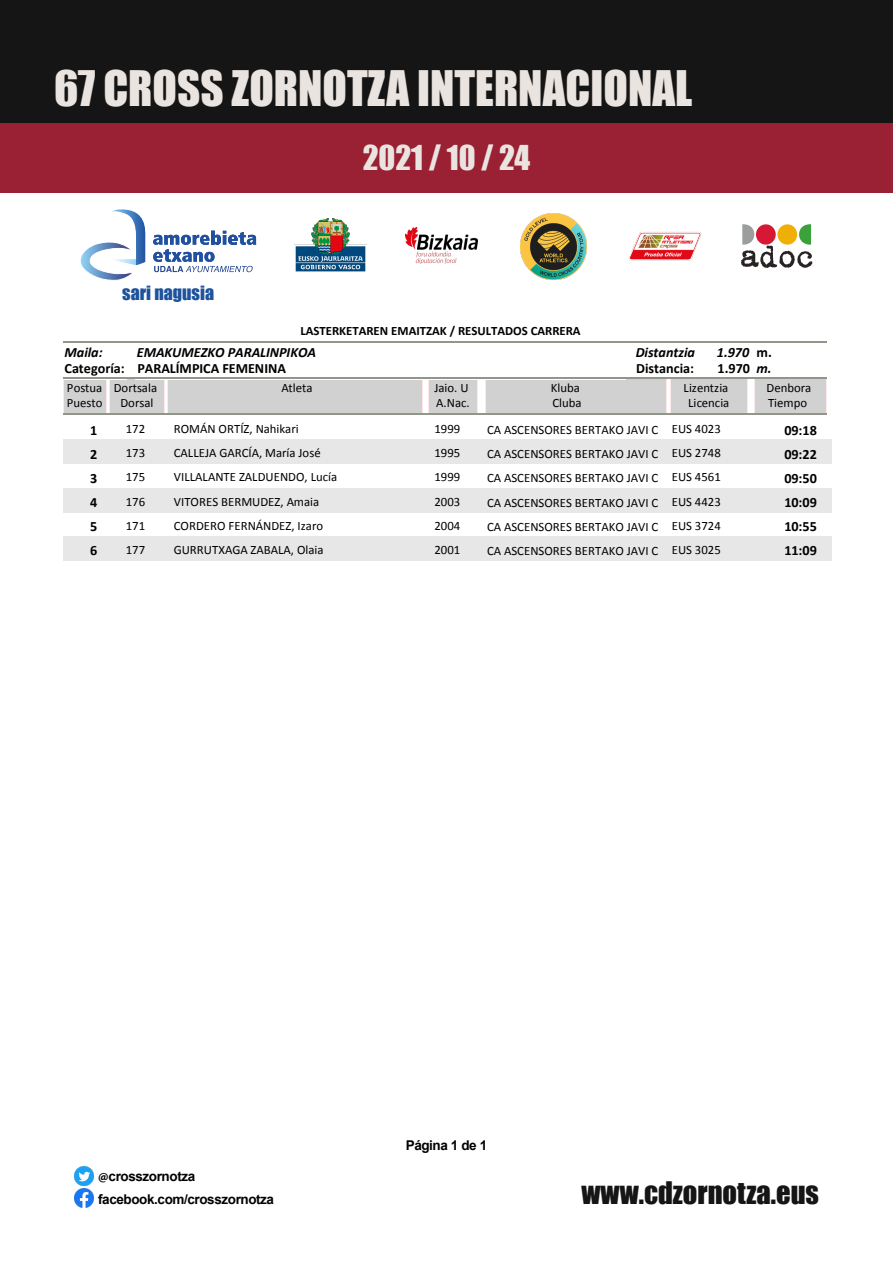
<style>
.page{position:relative;width:893px;height:1263px;background:#fff}
.page>*{position:absolute;margin:0;border:0;box-sizing:border-box;transform-origin:0 0}
.t1{font:45px "Impact";color:#eae4e0}
.t2{font:31.5px "Impact";color:#eae4e0}
.t3{font:28.5px "Impact";color:#151515}
.t4{font:18px "Impact";color:#1d539c}
.t5{font:700 14.25px "Calibri";letter-spacing:-.005em;color:#000}
.t6{font:italic 700 14.25px/16.2px "Calibri";letter-spacing:-.005em;color:#000}
.t7{font:700 13.5px/22.8px "Arial";letter-spacing:-.03em;color:#020203}
.t8{font:12.75px/15.5px "Calibri";color:#000}
.t9{font:700 12.75px "Calibri";color:#000}
.s1{font-style:normal}
.s2{font-family:"Myriad Pro"}
</style>
<div class="page">
<img style="left:74px;top:1167px;width:20px;height:19px">
<img style="left:74px;top:1189px;width:20px;height:19px">
<div style="left:0;top:0;width:893px;height:123px;background:#151515"></div>
<div style="left:0;top:123px;width:893px;height:70px;background:#9a2033"></div>
<img style="left:294px;top:218px;width:72px;height:54px">
<img style="left:520px;top:213px;width:67px;height:67px">
<img style="left:629px;top:232px;width:72px;height:29px">
<svg style="left:741px;top:224px;width:71px;height:44px"></svg>
<svg style="left:80px;top:209px;width:66px;height:72px"></svg>
<svg style="left:153px;top:231px;width:103px;height:41px"></svg>
<img style="left:406px;top:227px;width:72px;height:37px">
<div style="left:670px;top:378px;width:78px;height:35px;background:#d1d1d1"></div>
<hr style="left:748px;top:378px;width:1px;height:35px;background:#fde9e9">
<hr style="left:670px;top:413px;width:78px;height:1px;background:#fde9e9">
<hr style="left:670px;top:378px;width:1px;height:35px;background:#fde9e9">
<div style="left:63px;top:378px;width:43px;height:35px;background:#d1d1d1"></div>
<hr style="left:106px;top:378px;width:1px;height:35px;background:#fde9e9">
<hr style="left:63px;top:413px;width:44px;height:1px;background:#fde9e9">
<hr style="left:63px;top:378px;width:1px;height:35px;background:#fde9e9">
<div style="left:110px;top:378px;width:54px;height:35px;background:#d1d1d1"></div>
<hr style="left:164px;top:378px;width:1px;height:35px;background:#fde9e9">
<hr style="left:110px;top:413px;width:54px;height:1px;background:#fde9e9">
<hr style="left:110px;top:378px;width:1px;height:35px;background:#fde9e9">
<div style="left:168px;top:378px;width:255px;height:35px;background:#d1d1d1"></div>
<hr style="left:423px;top:378px;width:1px;height:35px;background:#fde9e9">
<hr style="left:168px;top:413px;width:255px;height:1px;background:#fde9e9">
<hr style="left:168px;top:378px;width:1px;height:35px;background:#fde9e9">
<div style="left:429px;top:378px;width:48px;height:35px;background:#d1d1d1"></div>
<hr style="left:477px;top:378px;width:1px;height:35px;background:#fde9e9">
<hr style="left:429px;top:413px;width:48px;height:1px;background:#fde9e9">
<hr style="left:429px;top:378px;width:1px;height:35px;background:#fde9e9">
<div style="left:485px;top:378px;width:181px;height:35px;background:#d1d1d1"></div>
<hr style="left:666px;top:378px;width:1px;height:35px;background:#fde9e9">
<hr style="left:485px;top:413px;width:181px;height:1px;background:#fde9e9">
<hr style="left:485px;top:378px;width:1px;height:35px;background:#fde9e9">
<div style="left:755px;top:378px;width:71px;height:35px;background:#d1d1d1"></div>
<hr style="left:826px;top:378px;width:1px;height:35px;background:#fde9e9">
<hr style="left:754px;top:413px;width:72px;height:1px;background:#fde9e9">
<hr style="left:754px;top:378px;width:1px;height:35px;background:#fde9e9">
<hr style="left:63px;top:378px;width:763px;height:1px;background:#90968a">
<hr style="left:63px;top:414px;width:763px;height:1px;background:#90968a">
<hr style="left:63px;top:341px;width:763px;height:2px;background:#90968a">
<div style="left:63px;top:440px;width:768px;height:24px;background:#e7e7e7"></div>
<div style="left:63px;top:488px;width:768px;height:24px;background:#e7e7e7"></div>
<div style="left:63px;top:536px;width:768px;height:24px;background:#e7e7e7"></div>
<h1 class="t1" style="left:54px;top:54px;width:640px">67 CROSS ZORNOTZA INTERNACIONAL</h1>
<h2 class="t2" style="left:363px;top:134px;width:169px">2021 / 10 / 24</h2>
<h3 class="t4" style="left:122px;top:278px;width:93px">sari nagusia</h3>
<p class="t9" style="left:300px;top:323px;width:282px">LASTERKETAREN EMAITZAK / RESULTADOS CARRERA</p>
<p class="t6" style="left:65px;top:343px;width:40px">Maila:</p>
<p class="t6" style="left:137px;top:343px;width:181px">EMAKUMEZKO PARALINPIKOA</p>
<p class="t6" style="left:717px;top:343px;width:56px">1.970 <span class="s1">m.</span></p>
<p class="t6" style="left:636px;top:343px;width:61px">Distantzia<br><span class="s1">Distancia:</span></p>
<p class="t5" style="left:65px;top:359px;width:223px">Categoría: PARALÍMPICA FEMENINA</p>
<p class="t5" style="left:718px;top:359px;width:34px">1.970</p>
<p class="t6" style="left:756px;top:359px;width:17px">m.</p>
<p class="t8" style="left:67px;top:379px;width:37px">Postua<br>Puesto</p>
<p class="t8" style="left:114px;top:379px;width:45px;text-align:center">Dortsala<br>Dorsal</p>
<p class="t8" style="left:281px;top:379px;width:33px">Atleta</p>
<p class="t8" style="left:434px;top:379px;width:37px">Jaio. U<br>A.Nac.</p>
<p class="t8" style="left:551px;top:379px;width:32px">Kluba<br>Cluba</p>
<p class="t8" style="left:767px;top:379px;width:46px">Denbora<br>Tiempo</p>
<p class="t8" style="left:684px;top:379px;width:47px;text-align:center">Lizentzia<br>Licencia</p>
<p class="t5" style="left:90px;top:421px;width:9px">1</p>
<p class="t8" style="left:126px;top:421px;width:21px">172</p>
<p class="t8" style="left:174px;top:421px;width:126px">ROMÁN ORTÍZ, Nahikari</p>
<p class="t8" style="left:435px;top:421px;width:27px">1999</p>
<p class="t8" style="left:487px;top:422px;width:235px">CA ASCENSORES BERTAKO JAVI C EUS 4023</p>
<p class="t5" style="left:784px;top:421px;width:34px">09:18</p>
<p class="t5" style="left:90px;top:445px;width:9px">2</p>
<p class="t8" style="left:126px;top:445px;width:21px">173</p>
<p class="t8" style="left:174px;top:445px;width:148px">CALLEJA GARCÍA, María José</p>
<p class="t8" style="left:435px;top:445px;width:27px">1995</p>
<p class="t8" style="left:487px;top:446px;width:235px">CA ASCENSORES BERTAKO JAVI C EUS 2748</p>
<p class="t5" style="left:784px;top:445px;width:34px">09:22</p>
<p class="t5" style="left:90px;top:469px;width:9px">3</p>
<p class="t8" style="left:126px;top:469px;width:21px">175</p>
<p class="t8" style="left:174px;top:469px;width:165px">VILLALANTE ZALDUENDO, Lucía</p>
<p class="t8" style="left:435px;top:469px;width:27px">1999</p>
<p class="t8" style="left:487px;top:470px;width:235px">CA ASCENSORES BERTAKO JAVI C EUS 4561</p>
<p class="t5" style="left:784px;top:469px;width:34px">09:50</p>
<p class="t5" style="left:90px;top:493px;width:9px">4</p>
<p class="t8" style="left:126px;top:493px;width:21px">176</p>
<p class="t8" style="left:174px;top:493px;width:147px">VITORES BERMUDEZ, Amaia</p>
<p class="t8" style="left:435px;top:493px;width:27px">2003</p>
<p class="t8" style="left:487px;top:494px;width:235px">CA ASCENSORES BERTAKO JAVI C EUS 4423</p>
<p class="t5" style="left:784px;top:493px;width:34px">10:09</p>
<p class="t5" style="left:90px;top:517px;width:9px">5</p>
<p class="t8" style="left:126px;top:517px;width:21px">171</p>
<p class="t8" style="left:174px;top:517px;width:151px">CORDERO FERNÁNDEZ, Izaro</p>
<p class="t8" style="left:435px;top:517px;width:27px">2004</p>
<p class="t8" style="left:487px;top:518px;width:235px">CA ASCENSORES BERTAKO JAVI C EUS 3724</p>
<p class="t5" style="left:784px;top:517px;width:34px">10:55</p>
<p class="t5" style="left:90px;top:542px;width:9px">6</p>
<p class="t8" style="left:126px;top:541px;width:21px">177</p>
<p class="t8" style="left:174px;top:541px;width:151px">GURRUTXAGA ZABALA, Olaia</p>
<p class="t8" style="left:435px;top:541px;width:27px">2001</p>
<p class="t8" style="left:487px;top:542px;width:235px">CA ASCENSORES BERTAKO JAVI C EUS 3025</p>
<p class="t5" style="left:784px;top:542px;width:34px">11:09</p>
<p class="t7" style="left:406px;top:1135px;width:83px">Página 1 de 1</p>
<p class="t7" style="left:98px;top:1165px;width:177px"><span class="s2">@</span>crosszornotza facebook.com/crosszornotza</p>
<h3 class="t3" style="left:582px;top:1171px;width:239px">www.cdzornotza.eus</h3>
</div>
